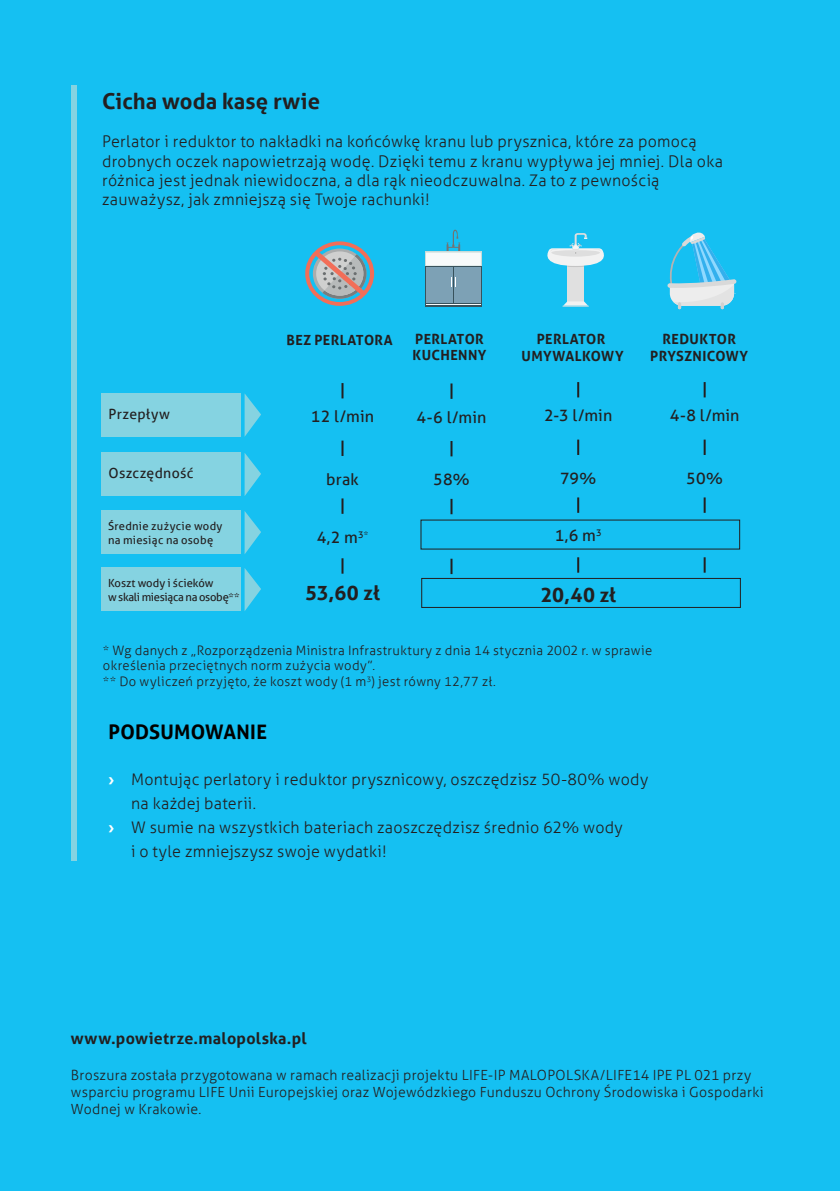
<style>
.page{position:relative;width:840px;height:1191px;background:#fff}
.page>*{position:absolute;margin:0;border:0;box-sizing:border-box;transform-origin:0 0}
.header_2{font:700 22px "Aller";letter-spacing:.005em;color:#231f20}
.t1{font:700 20px "Aller";letter-spacing:.01em;color:#231f20}
.header_2-2{font:700 20px "Aller";letter-spacing:.01em;color:#000}
.t2{font:300 16px/19.2px "Aller";letter-spacing:.015em;color:#231f20}
.t3{font:16px "Aller";letter-spacing:.01em;color:#231f20}
.t4{font:700 16px "Aller";letter-spacing:.02em;color:#231f20}
.t5{font:300 14px/16.8px "Aller";letter-spacing:.02em;color:#231f20}
.t6{font:700 14px/16.8px "Aller";letter-spacing:.025em;color:#231f20;text-align:center}
.t7{font:14px "Aller";letter-spacing:.02em;color:#231f20}
.t8{font:300 13px/15.6px "Aller";letter-spacing:.025em;color:#231f20}
.t9{font:11.2px "Aller";letter-spacing:.015em;color:#231f20}
.t10{font:11.2px "Aller";letter-spacing:-.025em;color:#231f20}
.s1{font-weight:700;color:#fff}
</style>
<div class="page">
<div style="left:0;top:0;width:839px;height:1191px;background:#15c0f2"></div>
<div style="left:71px;top:85px;width:6px;height:776px;background:#85d3e1"></div>
<svg style="left:305px;top:241px;width:69px;height:65px"></svg>
<div style="left:101px;top:393px;width:140px;height:43px;background:#85d3e1"></div>
<svg style="left:244px;top:393px;width:17px;height:44px"></svg>
<div style="left:101px;top:452px;width:140px;height:44px;background:#85d3e1"></div>
<svg style="left:244px;top:453px;width:17px;height:43px"></svg>
<div style="left:101px;top:510px;width:139px;height:44px;background:#85d3e1"></div>
<svg style="left:244px;top:511px;width:17px;height:43px"></svg>
<svg style="left:425px;top:266px;width:56px;height:40px"></svg>
<hr style="left:426px;top:305px;width:54px;height:1px;background:#f7fafa">
<div style="left:454px;top:267px;width:26px;height:36px;background:#7da1b5"></div>
<div style="left:426px;top:267px;width:26px;height:36px;background:#7da1b5"></div>
<svg style="left:451px;top:277px;width:5px;height:9px"></svg>
<svg style="left:425px;top:252px;width:56px;height:14px"></svg>
<svg style="left:425px;top:230px;width:55px;height:35px"></svg>
<div style="left:567px;top:265px;width:16px;height:36px;background:#e0e0e0"></div>
<svg style="left:562px;top:301px;width:26px;height:6px"></svg>
<svg style="left:547px;top:233px;width:57px;height:34px"></svg>
<svg style="left:667px;top:232px;width:69px;height:77px"></svg>
<div style="left:101px;top:567px;width:139px;height:44px;background:#85d3e1"></div>
<svg style="left:244px;top:568px;width:17px;height:43px"></svg>
<svg style="left:341px;top:440px;width:2px;height:16px"></svg>
<svg style="left:341px;top:383px;width:2px;height:15px"></svg>
<svg style="left:341px;top:498px;width:2px;height:16px"></svg>
<svg style="left:341px;top:558px;width:2px;height:15px"></svg>
<svg style="left:450px;top:441px;width:2px;height:15px"></svg>
<svg style="left:450px;top:383px;width:2px;height:16px"></svg>
<svg style="left:450px;top:499px;width:2px;height:15px"></svg>
<svg style="left:450px;top:559px;width:2px;height:15px"></svg>
<svg style="left:577px;top:439px;width:2px;height:16px"></svg>
<svg style="left:577px;top:382px;width:2px;height:15px"></svg>
<svg style="left:577px;top:497px;width:2px;height:16px"></svg>
<svg style="left:577px;top:557px;width:2px;height:15px"></svg>
<svg style="left:703px;top:439px;width:2px;height:16px"></svg>
<svg style="left:703px;top:382px;width:2px;height:15px"></svg>
<svg style="left:703px;top:497px;width:2px;height:16px"></svg>
<svg style="left:703px;top:557px;width:2px;height:15px"></svg>
<div style="left:421px;top:578px;width:319px;height:30px;border:1px solid #231f20"></div>
<p class="header_2" style="left:102px;top:88px;width:219px">Cicha woda kasę rwie</p>
<p class="t2" style="left:102px;top:132px;width:622px">Perlator i reduktor to nakładki na końcówkę kranu lub prysznica, które za pomocą drobnych oczek napowietrzają wodę. Dzięki temu z kranu wypływa jej mniej. Dla oka różnica jest jednak niewidoczna, a dla rąk nieodczuwalna. Za to z pewnością</p>
<p class="t2" style="left:102px;top:190px;width:329px">zauważysz, jak zmniejszą się Twoje rachunki!</p>
<p class="t7" style="left:109px;top:405px;width:63px">Przepływ</p>
<p class="t7" style="left:109px;top:465px;width:86px">Oszczędność</p>
<p class="t9" style="left:108px;top:519px;width:116px">Średnie zużycie wody</p>
<p class="t9" style="left:108px;top:533px;width:107px">na miesiąc na osobę</p>
<p class="t9" style="left:108px;top:576px;width:107px">Koszt wody i ścieków</p>
<p class="t10" style="left:108px;top:590px;width:133px">w skali miesiąca na osobę**</p>
<p class="t6" style="left:286px;top:331px;width:108px">BEZ PERLATORA</p>
<p class="t6" style="left:415px;top:330px;width:70px">PERLATOR</p>
<p class="t6" style="left:412px;top:347px;width:75px">KUCHENNY</p>
<p class="t6" style="left:536px;top:330px;width:70px">PERLATOR</p>
<p class="t6" style="left:521px;top:347px;width:103px">UMYWALKOWY</p>
<p class="t6" style="left:650px;top:331px;width:99px">REDUKTOR<br>PRYSZNICOWY</p>
<p class="t3" style="left:311px;top:407px;width:65px">12 l/min</p>
<p class="t3" style="left:416px;top:407px;width:71px">4-6 l/min</p>
<p class="t3" style="left:544px;top:406px;width:70px">2-3 l/min</p>
<p class="t3" style="left:669px;top:406px;width:71px">4-8 l/min</p>
<p class="t3" style="left:326px;top:469px;width:34px">brak</p>
<p class="t3" style="left:433px;top:470px;width:38px">58%</p>
<p class="t3" style="left:559px;top:468px;width:38px">79%</p>
<p class="t3" style="left:686px;top:468px;width:38px">50%</p>
<p class="t3" style="left:316px;top:528px;width:53px">4,2 m<sup>3*</sup></p>
<p class="t1" style="left:305px;top:580px;width:76px">53,60 zł</p>
<p class="t3" style="left:554px;top:525px;width:48px">1,6 m<sup>3</sup></p>
<p class="t1" style="left:540px;top:582px;width:77px">20,40 zł</p>
<p class="t8" style="left:103px;top:642px;width:550px">* Wg danych z „Rozporządzenia Ministra Infrastruktury z dnia 14 stycznia 2002 r. w sprawie określenia przeciętnych norm zużycia wody”.</p>
<p class="t8" style="left:103px;top:673px;width:394px">** Do wyliczeń przyjęto, że koszt wody (1 m<sup>3</sup>) jest równy 12,77 zł.</p>
<p class="header_2-2" style="left:108px;top:719px;width:160px">PODSUMOWANIE</p>
<p class="t2" style="left:131px;top:767px;width:518px;line-height:24px;text-indent:-23px"><span class="s1">›</span> Montując perlatory i reduktor prysznicowy, oszczędzisz 50-80% wody na każdej baterii.</p>
<p class="t2" style="left:131px;top:815px;width:493px;line-height:24px;text-indent:-23px"><span class="s1">›</span> W sumie na wszystkich bateriach zaoszczędzisz średnio 62% wody i o tyle zmniejszysz swoje wydatki!</p>
<p class="t4" style="left:71px;top:1028px;width:237px">www.powietrze.malopolska.pl</p>
<p class="t5" style="left:71px;top:1066px;width:693px">Broszura została przygotowana w ramach realizacji projektu LIFE-IP MALOPOLSKA/LIFE14 IPE PL 021 przy wsparciu programu LIFE Unii Europejskiej oraz Wojewódzkiego Funduszu Ochrony Środowiska i Gospodarki<br>Wodnej w Krakowie.</p>
</div>
